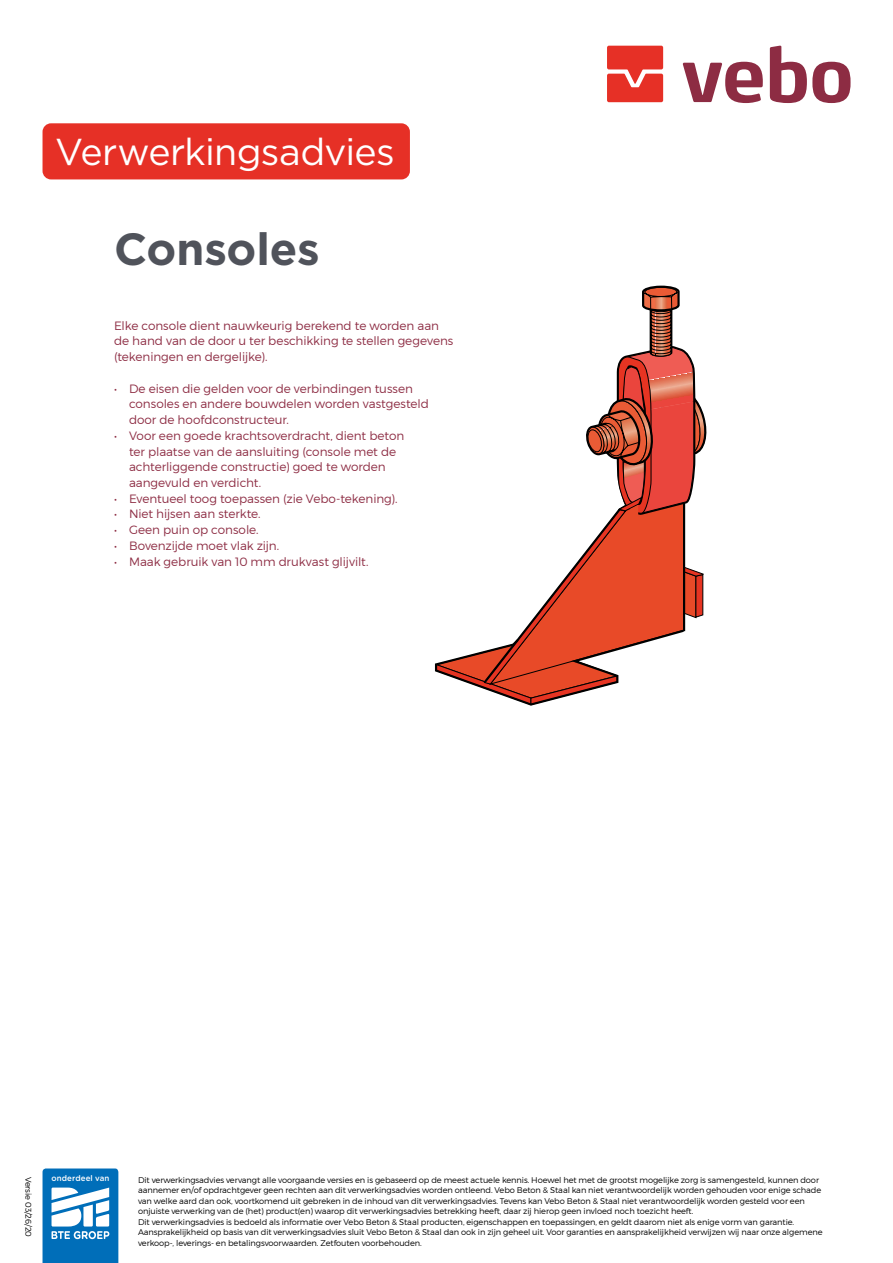
<style>
.page{position:relative;width:893px;height:1263px;background:#fff}
.page>*{position:absolute;margin:0;border:0;box-sizing:border-box;transform-origin:0 0}
.t1{font:700 45px "Gotham";letter-spacing:-.005em;color:#50535b}
.t2{font:37.5px "Gotham";letter-spacing:-.02em;color:#fff}
.t3{font:300 12px/15.8px "Montserrat";letter-spacing:-.005em;color:#8d2c43}
.t4{font:300 8.25px/10.5px "Montserrat";letter-spacing:-.01em;color:#000}
.t5{font:500 8.25px "Gotham Rounded";letter-spacing:.01em;color:#fff}
</style>
<div class="page">
<svg style="left:683px;top:62px;width:80px;height:41px"></svg>
<svg style="left:770px;top:46px;width:80px;height:57px"></svg>
<svg style="left:607px;top:46px;width:56px;height:56px;background:#e8453c"></svg>
<svg style="left:43px;top:1168px;width:75px;height:95px"></svg>
<div style="left:43px;top:123px;width:367px;height:56px;background:#e63026;border-radius:9px"></div>
<svg style="left:435px;top:285px;width:272px;height:421px"></svg>
<h2 class="t2" style="left:55px;top:127px;width:341px">Verwerkingsadvies</h2>
<h1 class="t1" style="left:114px;top:219px;width:207px">Consoles</h1>
<h3 class="t3" style="left:114px;top:317px;width:341px">Elke console dient nauwkeurig berekend te worden aan de hand van de door u ter beschikking te stellen gegevens (tekeningen en dergelijke).</h3>
<h3 class="t3" style="left:129px;top:380px;width:302px;text-indent:-15px">• De eisen die gelden voor de verbindingen tussen consoles en andere bouwdelen worden vastgesteld door de hoofdconstructeur.</h3>
<h3 class="t3" style="left:129px;top:427px;width:277px;text-indent:-15px">• Voor een goede krachtsoverdracht, dient beton ter plaatse van de aansluiting (console met de achterliggende constructie) goed te worden aangevuld en verdicht.</h3>
<h3 class="t3" style="left:114px;top:490px;width:285px">• Eventueel toog toepassen (zie Vebo-tekening).</h3>
<h3 class="t3" style="left:114px;top:506px;width:148px">• Niet hijsen aan sterkte.</h3>
<h3 class="t3" style="left:114px;top:522px;width:146px">• Geen puin op console.</h3>
<h3 class="t3" style="left:114px;top:538px;width:167px">• Bovenzijde moet vlak zijn.</h3>
<h3 class="t3" style="left:114px;top:553px;width:256px">• Maak gebruik van 10 mm drukvast glijvilt.</h3>
<p class="t4" style="left:34px;top:1177px;width:62px;rotate:90deg">Versie 03/26/20</p>
<p class="t5" style="left:52px;top:1172px;width:59px">onderdeel van</p>
<p class="t4" style="left:138px;top:1174px;width:686px">Dit verwerkingsadvies vervangt alle voorgaande versies en is gebaseerd op de meest actuele kennis. Hoewel het met de grootst mogelijke zorg is samengesteld, kunnen door aannemer en/of opdrachtgever geen rechten aan dit verwerkingsadvies worden ontleend. Vebo Beton &amp; Staal kan niet verantwoordelijk worden gehouden voor enige schade van welke aard dan ook, voortkomend uit gebreken in de inhoud van dit verwerkingsadvies. Tevens kan Vebo Beton &amp; Staal niet verantwoordelijk worden gesteld voor een onjuiste verwerking van de (het) product(en) waarop dit verwerkingsadvies betrekking heeft, daar zij hierop geen invloed noch toezicht heeft.<br>Dit verwerkingsadvies is bedoeld als informatie over Vebo Beton &amp; Staal producten, eigenschappen en toepassingen, en geldt daarom niet als enige vorm van garantie.<br>Aansprakelijkheid op basis van dit verwerkingsadvies sluit Vebo Beton &amp; Staal dan ook in zijn geheel uit. Voor garanties en aansprakelijkheid verwijzen wij naar onze algemene verkoop-, leverings- en betalingsvoorwaarden. Zetfouten voorbehouden.</p>
</div>
